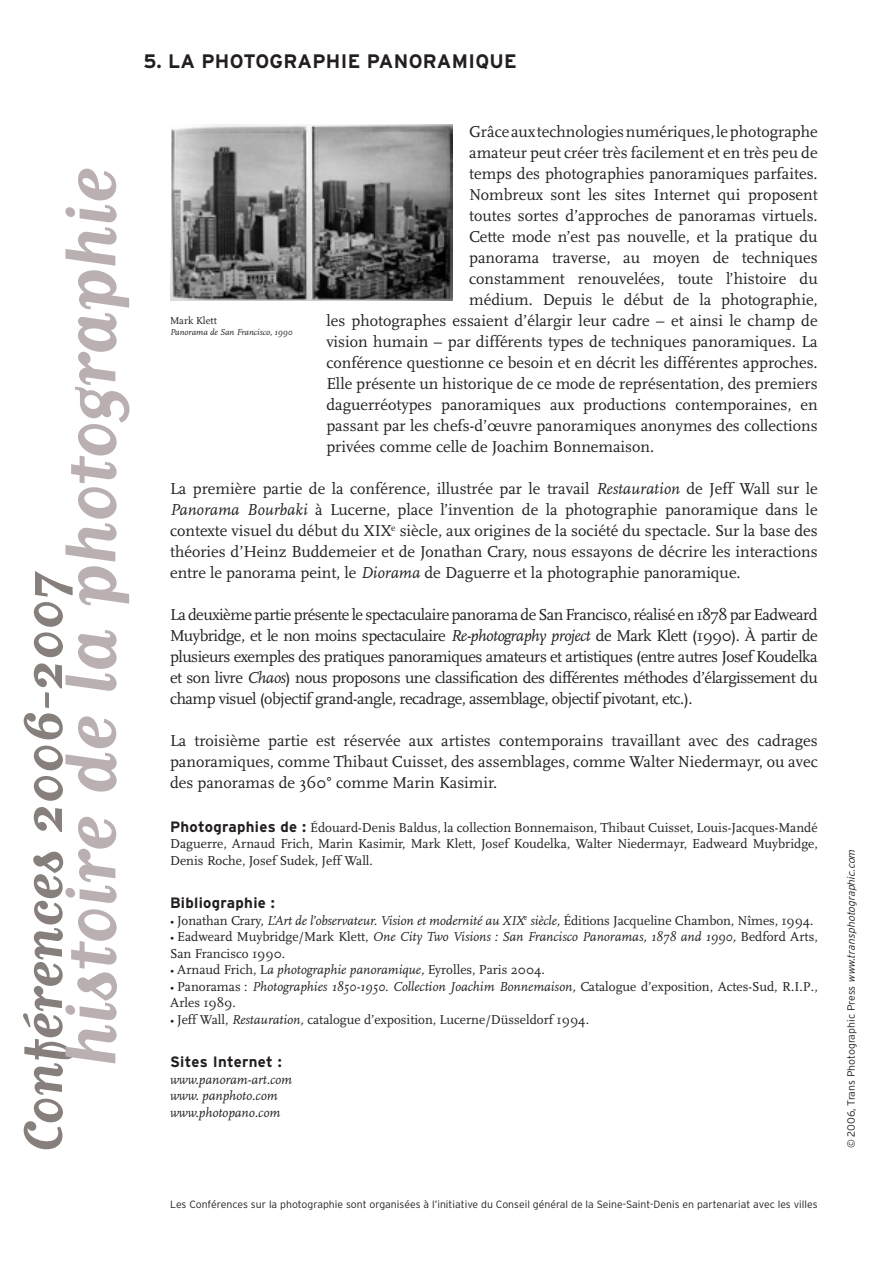
<style>
.page{position:relative;width:893px;height:1263px;background:#fff}
.page>*{position:absolute;margin:0;border:0;box-sizing:border-box;transform-origin:0 0}
.t1{font:700 84.6px "Matrix Script";color:#bab0b1}
.t2{font:700 63.75px "Matrix Script";color:#867f7c}
._04_texte_MP{font:700 19.5px "Interstate";letter-spacing:.015em;color:#231f20}
._04_texte_MP-2{font:16.5px/21px "Scala";color:#231f20;text-align:justify}
.t3{font:700 15px "Interstate";letter-spacing:.02em;color:#231f20}
.t4{font:13.5px/16.5px "Scala";color:#231f20}
.t5{font:italic 13.5px "Scala";color:#231f20}
.t6{font:300 10.5px "Interstate";color:#231f20}
.t7{font:10.5px "Scala";color:#231f20}
.t8{font:italic 9px "Scala";color:#231f20}
.s1{font-style:italic}
.s2{font-family:"Interstate";font-weight:700;font-size:15px}
.s3{font-size:12px}
</style>
<div class="page">
<img style="left:170px;top:125px;width:282px;height:175px">
<p class="_04_texte_MP" style="left:144px;top:50px;width:375px">5. La photographi e panoramique</p>
<p class="t1" style="left:48px;top:1066px;width:900px;rotate:-90deg">histoire de la photographie</p>
<p class="t2" style="left:11px;top:1152px;width:580px;rotate:-90deg">Conférences 2006~-2007</p>
<p class="_04_texte_MP-2" style="left:469px;top:121px;width:350px">Grâce aux technologies numériques, le photographe</p>
<p class="_04_texte_MP-2" style="left:469px;top:142px;width:350px">amateur peut créer très facilement et en très peu de</p>
<p class="_04_texte_MP-2" style="left:469px;top:163px;width:350px">temps des photographies panoramiques parfaites.</p>
<p class="_04_texte_MP-2" style="left:469px;top:184px;width:350px">Nombreux sont les sites Internet qui proposent</p>
<p class="_04_texte_MP-2" style="left:469px;top:205px;width:350px">toutes sortes d’approches de panoramas virtuels.</p>
<p class="_04_texte_MP-2" style="left:469px;top:226px;width:350px">Cette mode n’est pas nouvelle, et la pratique du</p>
<p class="_04_texte_MP-2" style="left:469px;top:247px;width:350px">panorama traverse, au moyen de techniques</p>
<p class="_04_texte_MP-2" style="left:469px;top:268px;width:350px">constamment renouvelées, toute l’histoire du</p>
<p class="_04_texte_MP-2" style="left:469px;top:289px;width:350px">médium. Depuis le début de la photographie,</p>
<p class="_04_texte_MP-2" style="left:326px;top:310px;width:493px">les photographes essaient d’élargir leur cadre – et ainsi le champ de</p>
<p class="_04_texte_MP-2" style="left:326px;top:331px;width:493px">vision humain – par différents types de techniques panoramiques. La</p>
<p class="_04_texte_MP-2" style="left:326px;top:352px;width:493px">conférence questionne ce besoin et en décrit les différentes approches.</p>
<p class="_04_texte_MP-2" style="left:326px;top:373px;width:493px">Elle présente un historique de ce mode de représentation, des premiers</p>
<p class="_04_texte_MP-2" style="left:326px;top:394px;width:493px">daguerréotypes panoramiques aux productions contemporaines, en</p>
<p class="_04_texte_MP-2" style="left:326px;top:415px;width:493px">passant par les chefs-d’œuvre panoramiques anonymes des collections</p>
<p class="_04_texte_MP-2" style="left:326px;top:436px;width:329px">privées comme celle de Joachim Bonnemaison.</p>
<p class="_04_texte_MP-2" style="left:170px;top:478px;width:649px">La première partie de la conférence, illustrée par le travail <span class="s1">Restauration</span> de Jeff Wall sur le <span class="s1">Panorama Bourbaki</span> à Lucerne, place l’invention de la photographie panoramique dans le contexte visuel du début du XIX<sup>e</sup> siècle, aux origines de la société du spectacle. Sur la base des théories d’Heinz Buddemeier et de Jonathan Crary, nous essayons de décrire les interactions entre le panorama peint, le <span class="s1">Diorama</span> de Daguerre et la photographie panoramique.</p>
<p class="_04_texte_MP-2" style="left:170px;top:604px;width:649px">La deuxième partie présente le spectaculaire panorama de San Francisco, réalisé en 1878 par Eadweard Muybridge, et le non moins spectaculaire <span class="s1">Re-photography project</span> de Mark Klett (1990). à partir de plusieurs exemples des pratiques panoramiques amateurs et artistiques (entre autres Josef Koudelka et son livre <span class="s1">Chaos</span>) nous proposons une classification des différentes méthodes d’élargissement du champ visuel (objectif grand-angle, recadrage, assemblage, objectif pivotant, etc.).</p>
<p class="_04_texte_MP-2" style="left:170px;top:730px;width:649px">La troisième partie est réservée aux artistes contemporains travaillant avec des cadrages panoramiques, comme Thibaut Cuisset, des assemblages, comme Walter Niedermayr, ou avec des panoramas de 360° comme Marin Kasimir.</p>
<p class="t4" style="left:170px;top:819px;width:649px;text-align:justify"><span class="s2">Photographies de :</span> Édouard-Denis Baldus, la collection Bonnemaison, Thibaut Cuisset, Louis-Jacques-Mandé Daguerre, Arnaud Frich, Marin Kasimir, Mark Klett, Josef Koudelka, Walter Niedermayr, Eadweard Muybridge, Denis Roche, Josef Sudek, Jeff Wall.</p>
<p class="t3" style="left:170px;top:894px;width:106px">Bibliographie :</p>
<p class="t4" style="left:170px;top:912px;width:645px"><span class="s3">•</span> Jonathan Crary, <span class="s1">L’Art de l’observateur. Vision et modernité au XIX</span><sup>e</sup> <span class="s1">siècle,</span> Éditions Jacqueline Chambon, Nîmes, 1994.</p>
<p class="t4" style="left:170px;top:929px;width:649px"><span class="s3">•</span> Eadweard Muybridge/Mark Klett, <span class="s1">One City Two Visions : San Francisco Panoramas, 1878 and 1990,</span> Bedford Arts,<br>San Francisco 1990.</p>
<p class="t4" style="left:170px;top:962px;width:376px"><span class="s3">•</span> Arnaud Frich, L<span class="s1">a photographie panoramique,</span> Eyrolles, Paris 2004.</p>
<p class="t4" style="left:170px;top:978px;width:649px"><span class="s3">•</span> Panoramas : <span class="s1">Photographies 1850-1950. Collection Joachim Bonnemaison,</span> Catalogue d’exposition, Actes-Sud, R.I.P.,<br>Arles 1989.</p>
<p class="t4" style="left:170px;top:1011px;width:420px"><span class="s3">•</span> Jeff Wall, <span class="s1">Restauration,</span> catalogue d’exposition, Lucerne/Düsseldorf 1994.</p>
<p class="t3" style="left:170px;top:1053px;width:113px">Sites Internet :</p>
<p class="t5" style="left:170px;top:1072px;width:123px">www.panoram-art.com</p>
<p class="t5" style="left:170px;top:1089px;width:109px">www. panphoto.com</p>
<p class="t5" style="left:170px;top:1105px;width:112px">www.photopano.com</p>
<p class="t7" style="left:170px;top:315px;width:48px">Mark Klett</p>
<p class="t8" style="left:170px;top:327px;width:124px">Panorama de San Francisco, 1990</p>
<p class="t6" style="left:170px;top:1199px;width:649px">Les Conférences sur la photographie sont organisées à l’initiative du Conseil général de la Seine-Saint-Denis en partenariat avec les villes</p>
<p class="t6" style="left:845px;top:1148px;width:303px;rotate:-90deg">© 2006, Trans Photographic Press <span class="s1">www.transphotographic.com</span></p>
</div>
